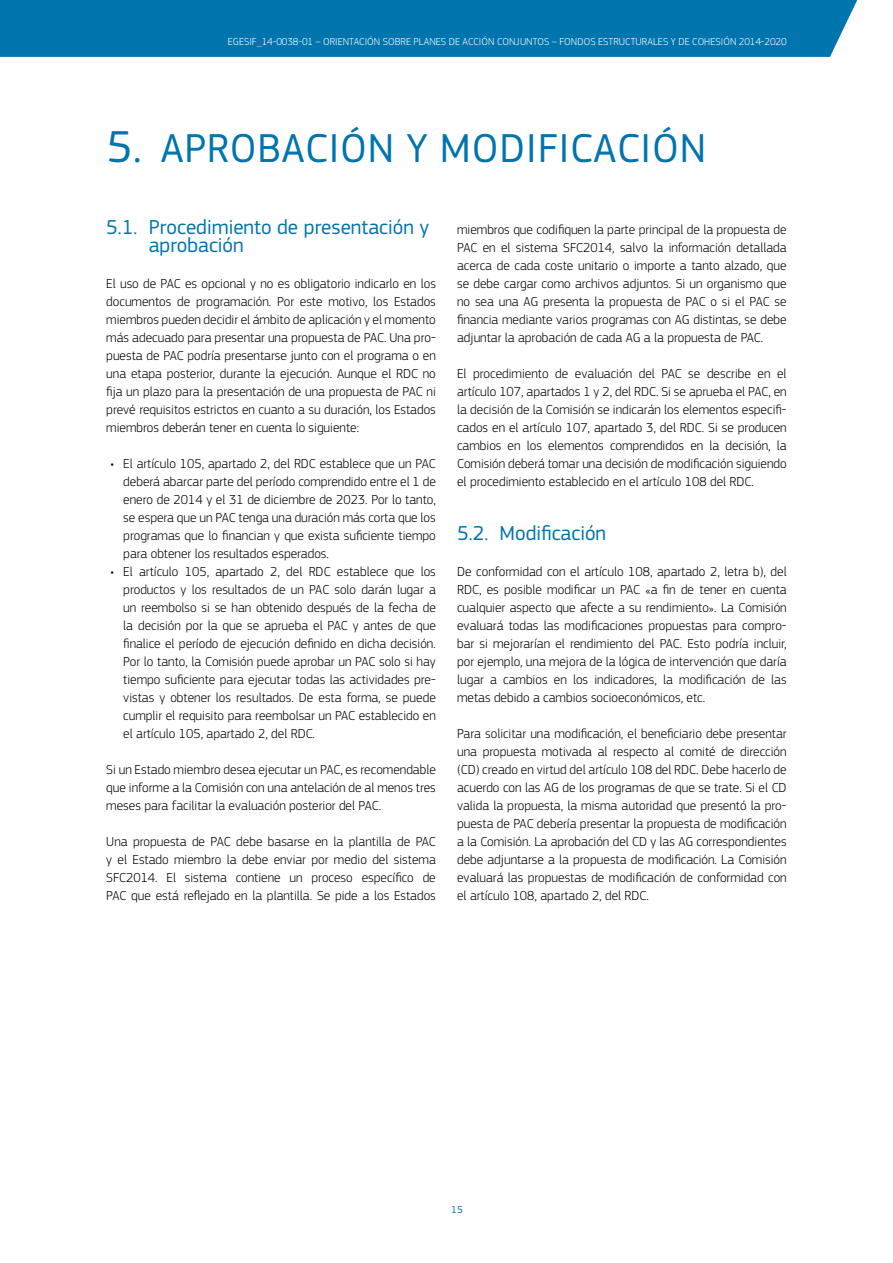
<style>
.page{position:relative;width:893px;height:1263px;background:#fff}
.page>*{position:absolute;margin:0;border:0;box-sizing:border-box;transform-origin:0 0}
.t1{font:42px "EC Square Sans Pro";letter-spacing:.02em;color:#0074ac}
.t2{font:21px/18px "EC Square Sans Pro";color:#0074ac}
.Body{font:300 13.5px/18px "EC Square Sans Pro";color:#000;text-align:justify}
.t3{font:300 10.5px "EC Square Sans Pro";letter-spacing:.005em;color:#fff}
.t4{font:10.5px "EC Square Sans Pro";color:#0074ac}
.s1{font-size:46.5px}
</style>
<div class="page">
<div style="left:1px;top:0;width:857px;height:57px;background:#0074ac"></div>
<hr style="left:0;top:0;width:1px;height:57px;background:#0074ac">
<p class="t3" style="left:228px;top:35px;width:560px">EGESIF_14-0038-01 – ORIENTACIÓN SOBRE PLANES DE ACCIÓN CONJUNTOS – FONDOS ESTRUCTURALES Y DE COHESIÓN 2014-2020</p>
<p class="t1" style="left:107px;top:124px;width:601px"><span class="s1">5.</span> APROBACIÓN Y MODIFICACIÓN</p>
<p class="t2" style="left:149px;top:218px;width:282px;text-indent:-43px">5.1. Procedimiento de presentación y aprobación</p>
<p class="Body" style="left:106px;top:274px;width:331px">El uso de PAC es opcional y no es obligatorio indicarlo en los documentos de programación. Por este motivo, los Estados miembros pueden decidir el ámbito de aplicación y el momento más adecuado para presentar una propuesta de PAC. Una pro&shy;puesta de PAC podría presentarse junto con el programa o en una etapa posterior, durante la ejecución. Aunque el RDC no fija un plazo para la presentación de una propuesta de PAC ni prevé requisitos estrictos en cuanto a su duración, los Estados miembros deberán tener en cuenta lo siguiente:</p>
<p class="Body" style="left:123px;top:454px;width:314px;text-indent:-13px">• El artículo 105, apartado 2, del RDC establece que un PAC deberá abarcar parte del período comprendido entre el 1 de enero de 2014 y el 31 de diciembre de 2023. Por lo tanto, se espera que un PAC tenga una duración más corta que los programas que lo financian y que exista suficiente tiempo para obtener los resultados esperados.</p>
<p class="Body" style="left:123px;top:562px;width:314px;text-indent:-13px">• El artículo 105, apartado 2, del RDC establece que los productos y los resultados de un PAC solo darán lugar a un reembolso si se han obtenido después de la fecha de la decisión por la que se aprueba el PAC y antes de que finalice el período de ejecución definido en dicha decisión.<br>Por lo tanto, la Comisión puede aprobar un PAC solo si hay tiempo suficiente para ejecutar todas las actividades pre&shy;vistas y obtener los resultados. De esta forma, se puede cumplir el requisito para reembolsar un PAC establecido en el artículo 105, apartado 2, del RDC.</p>
<p class="Body" style="left:106px;top:760px;width:331px">Si un Estado miembro desea ejecutar un PAC, es recomendable que informe a la Comisión con una antelación de al menos tres meses para facilitar la evaluación posterior del PAC.</p>
<p class="Body" style="left:106px;top:832px;width:331px">Una propuesta de PAC debe basarse en la plantilla de PAC y el Estado miembro la debe enviar por medio del sistema SFC2014. El sistema contiene un proceso específico de PAC que está reflejado en la plantilla. Se pide a los Estados</p>
<p class="Body" style="left:457px;top:220px;width:331px">miembros que codifiquen la parte principal de la propuesta de PAC en el sistema SFC2014, salvo la información detallada acerca de cada coste unitario o importe a tanto alzado, que se debe cargar como archivos adjuntos. Si un organismo que no sea una AG presenta la propuesta de PAC o si el PAC se financia mediante varios programas con AG distintas, se debe adjuntar la aprobación de cada AG a la propuesta de PAC.</p>
<p class="Body" style="left:457px;top:364px;width:331px">El procedimiento de evaluación del PAC se describe en el artículo 107, apartados 1 y 2, del RDC. Si se aprueba el PAC, en la decisión de la Comisión se indicarán los elementos especifi&shy;cados en el artículo 107, apartado 3, del RDC. Si se producen cambios en los elementos comprendidos en la decisión, la Comisión deberá tomar una decisión de modificación siguiendo el procedimiento establecido en el artículo 108 del RDC.</p>
<p class="t2" style="left:457px;top:524px;width:151px">5.2. Modificación</p>
<p class="Body" style="left:457px;top:562px;width:331px">De conformidad con el artículo 108, apartado 2, letra b), del RDC, es posible modificar un PAC «a fin de tener en cuenta cualquier aspecto que afecte a su rendimiento». La Comisión evaluará todas las modificaciones propuestas para compro&shy;bar si mejorarían el rendimiento del PAC. Esto podría incluir, por ejemplo, una mejora de la lógica de intervención que daría lugar a cambios en los indicadores, la modificación de las metas debido a cambios socioeconómicos, etc.</p>
<p class="Body" style="left:457px;top:724px;width:331px">Para solicitar una modificación, el beneficiario debe presentar una propuesta motivada al respecto al comité de dirección (CD) creado en virtud del artículo 108 del RDC. Debe hacerlo de acuerdo con las AG de los programas de que se trate. Si el CD valida la propuesta, la misma autoridad que presentó la pro&shy;puesta de PAC debería presentar la propuesta de modificación a la Comisión. La aprobación del CD y las AG correspondientes debe adjuntarse a la propuesta de modificación. La Comisión evaluará las propuestas de modificación de conformidad con el artículo 108, apartado 2, del RDC.</p>
<p class="t4" style="left:451px;top:1203px;width:13px">15</p>
</div>
